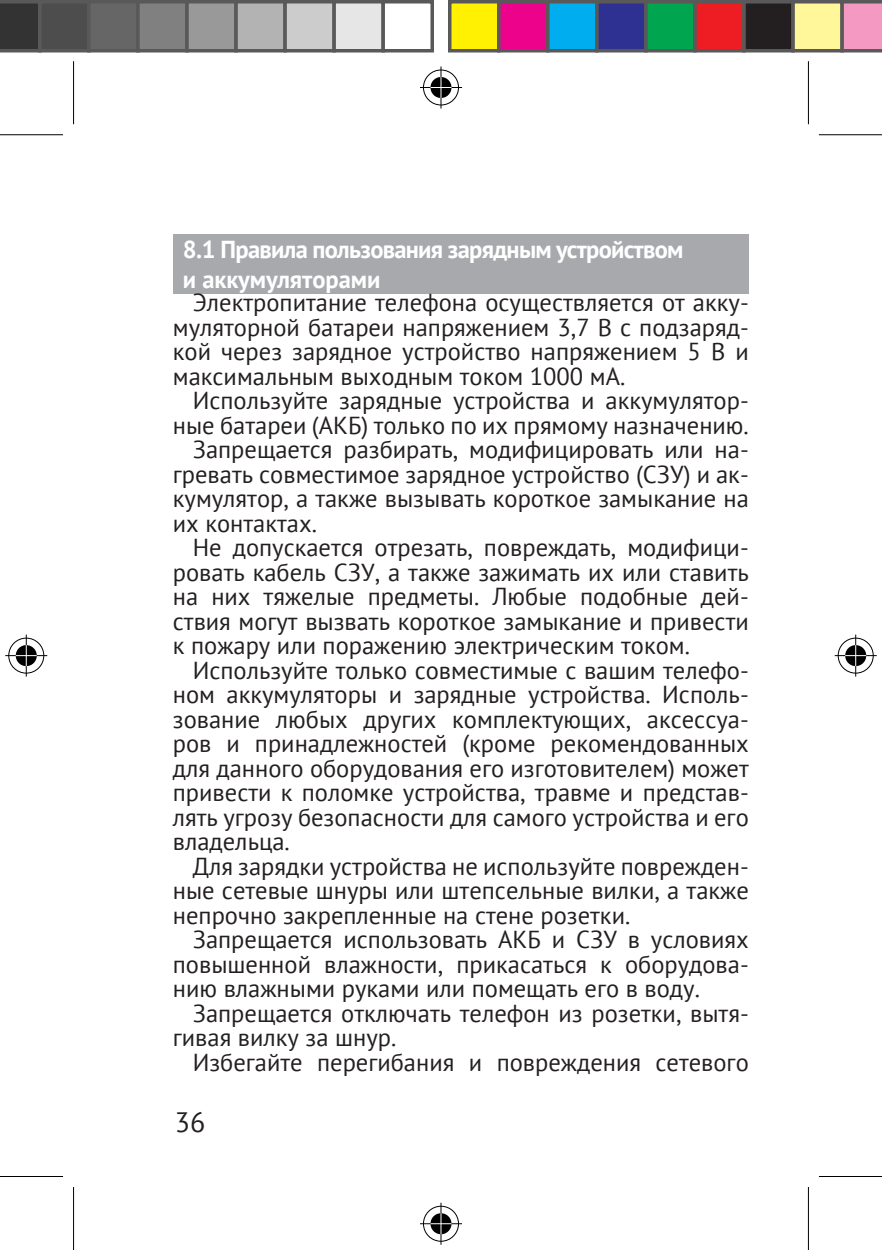
<style>
.page{position:relative;width:882px;height:1250px;background:#fff}
.page>*{position:absolute;margin:0;border:0;box-sizing:border-box;transform-origin:0 0}
.t1{font:28px "PT Sans";color:#231f20}
.t2{font:24.5px/24.5px "PT Sans";color:#231f20;text-align:justify}
.t3{font:700 24.5px/29.4px "PT Sans";letter-spacing:-.03em;color:#fff}
</style>
<div class="page">
<div style="left:173px;top:234px;width:575px;height:59px;background:#a8a9ad"></div>
<svg style="left:0;top:135px;width:63px;height:1px"></svg>
<svg style="left:819px;top:135px;width:62px;height:1px"></svg>
<div style="left:71px;top:61px;width:5px;height:63px;background:#f6f6f6"></div>
<div style="left:71px;top:1187px;width:5px;height:63px;background:#f6f6f6"></div>
<svg style="left:808px;top:61px;width:1px;height:63px"></svg>
<svg style="left:808px;top:1187px;width:1px;height:63px"></svg>
<hr style="left:0;top:134px;width:63px;height:1px;background:#000">
<hr style="left:818px;top:134px;width:63px;height:1px;background:#000">
<hr style="left:0;top:1176px;width:63px;height:1px;background:#000">
<hr style="left:818px;top:1176px;width:63px;height:1px;background:#000">
<hr style="left:73px;top:61px;width:1px;height:63px;background:#000">
<hr style="left:73px;top:1187px;width:1px;height:63px;background:#000">
<hr style="left:807px;top:61px;width:1px;height:63px;background:#000">
<hr style="left:807px;top:1187px;width:1px;height:63px;background:#000">
<div style="left:421px;top:68px;width:39px;height:39px;border:4px solid #fff;border-radius:50%"></div>
<div style="left:420px;top:85px;width:42px;height:5px;background:#fff"></div>
<svg style="left:438px;top:67px;width:5px;height:42px"></svg>
<div style="left:428px;top:75px;width:25px;height:25px;border:4px solid #fff;border-radius:50%"></div>
<div style="left:423px;top:70px;width:36px;height:35px;border:1px solid #000;border-radius:50%"></div>
<hr style="left:420px;top:87px;width:42px;height:1px;background:#000">
<hr style="left:440px;top:67px;width:1px;height:42px;background:#000">
<svg style="left:430px;top:77px;width:21px;height:21px"></svg>
<div style="left:421px;top:1204px;width:39px;height:39px;border:4px solid #fff;border-radius:50%"></div>
<svg style="left:420px;top:1222px;width:42px;height:4px"></svg>
<svg style="left:438px;top:1203px;width:5px;height:42px"></svg>
<div style="left:428px;top:1211px;width:25px;height:25px;border:4px solid #fff;border-radius:50%"></div>
<div style="left:423px;top:1206px;width:36px;height:36px;border:1px solid #000;border-radius:50%"></div>
<hr style="left:420px;top:1223px;width:42px;height:1px;background:#000">
<hr style="left:440px;top:1203px;width:1px;height:42px;background:#000">
<svg style="left:430px;top:1213px;width:21px;height:21px"></svg>
<div style="left:7px;top:636px;width:39px;height:39px;border:4px solid #fff;border-radius:50%"></div>
<svg style="left:5px;top:653px;width:42px;height:5px"></svg>
<svg style="left:24px;top:635px;width:4px;height:42px"></svg>
<div style="left:14px;top:643px;width:25px;height:25px;border:4px solid #fff;border-radius:50%"></div>
<div style="left:8px;top:638px;width:36px;height:36px;border:1px solid #000;border-radius:50%"></div>
<hr style="left:5px;top:655px;width:42px;height:1px;background:#000">
<hr style="left:26px;top:635px;width:1px;height:42px;background:#000">
<svg style="left:16px;top:645px;width:21px;height:21px"></svg>
<div style="left:835px;top:636px;width:40px;height:39px;border:4px solid #fff;border-radius:50%"></div>
<svg style="left:835px;top:653px;width:41px;height:5px"></svg>
<svg style="left:853px;top:635px;width:4px;height:42px"></svg>
<div style="left:842px;top:643px;width:26px;height:25px;border:4px solid #fff;border-radius:50%"></div>
<div style="left:837px;top:638px;width:36px;height:36px;border:1px solid #000;border-radius:50%"></div>
<hr style="left:834px;top:655px;width:42px;height:1px;background:#000">
<hr style="left:854px;top:635px;width:2px;height:42px;background:#000">
<svg style="left:844px;top:645px;width:21px;height:21px"></svg>
<svg style="left:844px;top:655px;width:21px;height:1px"></svg>
<hr style="left:854px;top:645px;width:2px;height:21px;background:#fff">
<svg style="left:0;top:0;width:38px;height:53px;background:#393939"></svg>
<div style="left:40px;top:2px;width:49px;height:49px;background:#4d4d4d"></div>
<div style="left:38px;top:0;width:53px;height:53px;border:4px solid #595959"></div>
<div style="left:89px;top:2px;width:49px;height:49px;background:#666"></div>
<div style="left:87px;top:0;width:53px;height:53px;border:4px solid #595959"></div>
<div style="left:138px;top:2px;width:49px;height:49px;background:#808080"></div>
<div style="left:136px;top:0;width:53px;height:53px;border:4px solid #595959"></div>
<div style="left:187px;top:2px;width:49px;height:49px;background:#999"></div>
<div style="left:185px;top:0;width:53px;height:53px;border:4px solid #595959"></div>
<div style="left:236px;top:2px;width:49px;height:49px;background:#b3b3b3"></div>
<div style="left:234px;top:0;width:53px;height:53px;border:4px solid #595959"></div>
<div style="left:285px;top:2px;width:49px;height:49px;background:#ccc"></div>
<div style="left:283px;top:0;width:53px;height:53px;border:4px solid #595959"></div>
<div style="left:334px;top:2px;width:49px;height:49px;background:#e6e6e6"></div>
<div style="left:332px;top:0;width:53px;height:53px;border:4px solid #595959"></div>
<div style="left:381px;top:0;width:53px;height:53px;border:4px solid #595959"></div>
<div style="left:449px;top:2px;width:49px;height:49px;background:#fff101"></div>
<div style="left:448px;top:0;width:52px;height:53px;border:4px solid #595959"></div>
<div style="left:498px;top:2px;width:49px;height:49px;background:#ed028c"></div>
<div style="left:497px;top:0;width:52px;height:53px;border:4px solid #595959"></div>
<div style="left:547px;top:2px;width:49px;height:49px;background:#00aeef"></div>
<div style="left:546px;top:0;width:52px;height:53px;border:4px solid #595959"></div>
<div style="left:596px;top:2px;width:49px;height:49px;background:#2e3092"></div>
<div style="left:595px;top:0;width:52px;height:53px;border:4px solid #595959"></div>
<div style="left:645px;top:2px;width:49px;height:49px;background:#00a54f"></div>
<div style="left:644px;top:0;width:52px;height:53px;border:4px solid #595959"></div>
<div style="left:694px;top:2px;width:49px;height:49px;background:#ee1d23"></div>
<div style="left:693px;top:0;width:52px;height:53px;border:4px solid #595959"></div>
<div style="left:743px;top:2px;width:49px;height:49px;background:#231f20"></div>
<div style="left:742px;top:0;width:52px;height:53px;border:4px solid #595959"></div>
<div style="left:792px;top:2px;width:49px;height:49px;background:#fff79a"></div>
<div style="left:791px;top:0;width:52px;height:53px;border:4px solid #595959"></div>
<svg style="left:840px;top:0;width:41px;height:53px;background:#d38cac"></svg>
<p class="t3" style="left:183px;top:235px;width:502px">8.1 Правила пользования зарядным устройством и аккумуляторами</p>
<p class="t2" style="left:173px;top:290px;width:577px;text-indent:20px">Электропитание телефона осуществляется от акку&shy;муляторной батареи напряжением 3,7 В с подзаряд&shy;кой через зарядное устройство напряжением 5 В и максимальным выходным током 1000 мА.</p>
<p class="t2" style="left:193px;top:388px;width:557px">Используйте зарядные устройства и аккумулятор-</p>
<p class="t2" style="left:173px;top:412px;width:577px">ные батареи (АКБ) только по их прямому назначению.</p>
<p class="t2" style="left:193px;top:437px;width:557px">Запрещается разбирать, модифицировать или на-</p>
<p class="t2" style="left:173px;top:461px;width:577px">гревать совместимое зарядное устройство (СЗУ) и ак-</p>
<p class="t2" style="left:173px;top:486px;width:577px">кумулятор, а также вызывать короткое замыкание на</p>
<p class="t2" style="left:173px;top:510px;width:145px">их контактах.</p>
<p class="t2" style="left:193px;top:535px;width:557px">Не допускается отрезать, повреждать, модифици-</p>
<p class="t2" style="left:173px;top:559px;width:577px">ровать кабель СЗУ, а также зажимать их или ставить</p>
<p class="t2" style="left:173px;top:584px;width:577px">на них тяжелые предметы. Любые подобные дей-</p>
<p class="t2" style="left:173px;top:608px;width:577px">ствия могут вызвать короткое замыкание и привести</p>
<p class="t2" style="left:173px;top:633px;width:518px">к пожару или поражению электрическим током.</p>
<p class="t2" style="left:193px;top:657px;width:557px">Используйте только совместимые с вашим телефо-</p>
<p class="t2" style="left:173px;top:682px;width:577px">ном аккумуляторы и зарядные устройства. Исполь-</p>
<p class="t2" style="left:173px;top:706px;width:577px">зование любых других комплектующих, аксессуа-</p>
<p class="t2" style="left:173px;top:731px;width:577px">ров и принадлежностей (кроме рекомендованных</p>
<p class="t2" style="left:173px;top:755px;width:577px">для данного оборудования его изготовителем) может</p>
<p class="t2" style="left:173px;top:780px;width:577px">привести к поломке устройства, травме и представ-</p>
<p class="t2" style="left:173px;top:804px;width:577px">лять угрозу безопасности для самого устройства и его</p>
<p class="t2" style="left:173px;top:829px;width:118px">владельца.</p>
<p class="t2" style="left:193px;top:853px;width:557px">Для зарядки устройства не используйте поврежден-</p>
<p class="t2" style="left:173px;top:878px;width:577px">ные сетевые шнуры или штепсельные вилки, а также</p>
<p class="t2" style="left:173px;top:902px;width:459px">непрочно закрепленные на стене розетки.</p>
<p class="t2" style="left:193px;top:927px;width:557px">Запрещается использовать АКБ и СЗУ в условиях</p>
<p class="t2" style="left:173px;top:951px;width:577px">повышенной влажности, прикасаться к оборудова-</p>
<p class="t2" style="left:173px;top:976px;width:528px">нию влажными руками или помещать его в воду.</p>
<p class="t2" style="left:193px;top:1000px;width:557px">Запрещается отключать телефон из розетки, вытя-</p>
<p class="t2" style="left:173px;top:1025px;width:225px">гивая вилку за шнур.</p>
<p class="t2" style="left:193px;top:1049px;width:557px">Избегайте перегибания и повреждения сетевого</p>
<p class="t1" style="left:175px;top:1104px;width:32px">36</p>
</div>
